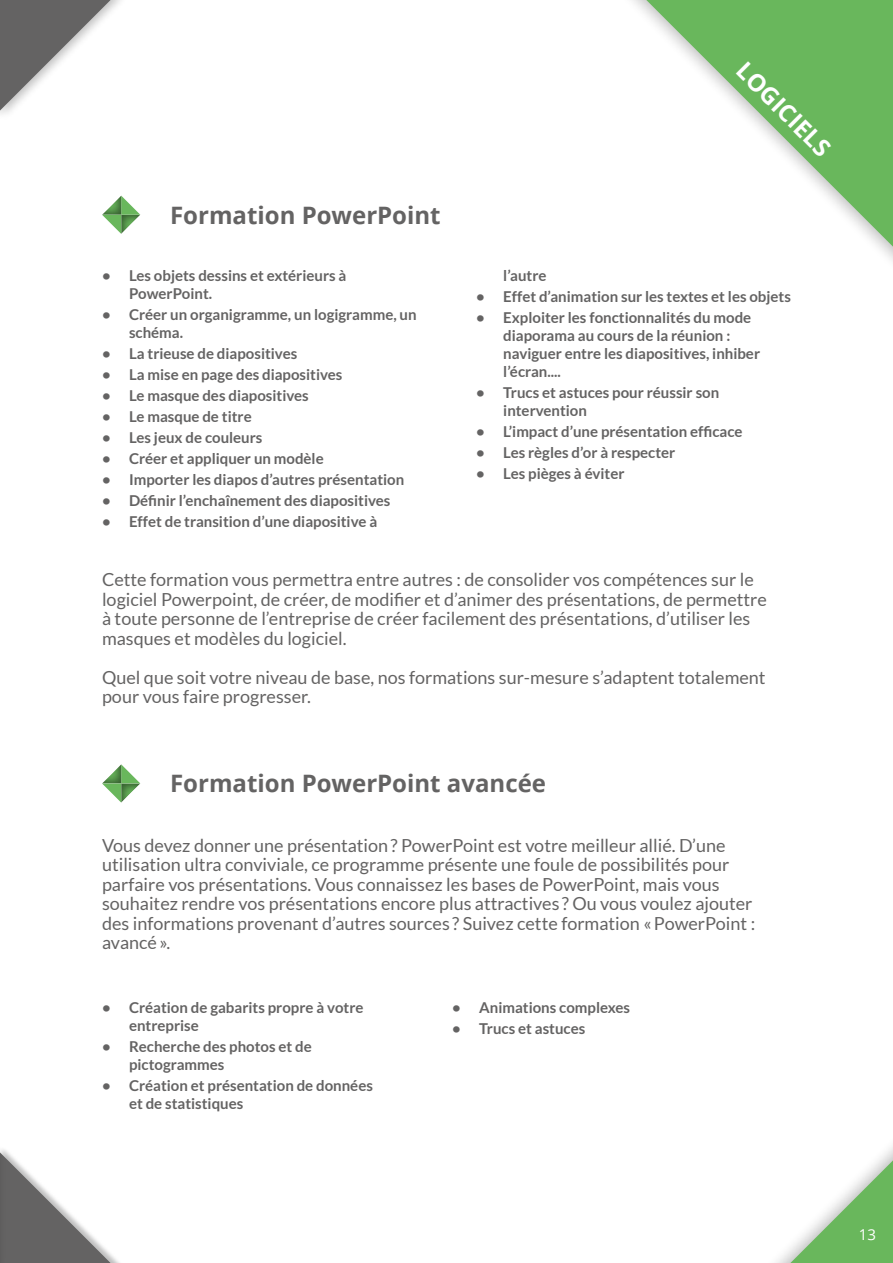
<style>
.page{position:relative;width:893px;height:1263px;background:#fff}
.page>*{position:absolute;margin:0;border:0;box-sizing:border-box;transform-origin:0 0}
.t1{font:700 24px "Open Sans";color:#646363}
.t2{font:700 24px "Open Sans";color:#fff}
.t3{font:18px/19.5px "Lato";color:#646363}
.t4{font:700 15px/18px "Lato";color:#646363}
.t5{font:15px "Open Sans";color:#fff}
</style>
<div class="page">
<svg style="left:776px;top:1146px;width:117px;height:117px"></svg>
<svg style="left:632px;top:0;width:261px;height:261px"></svg>
<svg style="left:6px;top:1152px;width:113px;height:111px"></svg>
<div style="left:0;top:1141px;width:6px;height:122px;background:#000;opacity:.25"></div>
<svg style="left:0;top:0;width:119px;height:111px"></svg>
<svg style="left:102px;top:196px;width:38px;height:38px"></svg>
<svg style="left:102px;top:764px;width:38px;height:39px"></svg>
<h1 class="t1" style="left:170px;top:198px;width:272px">Formation PowerPoint</h1>
<p class="t4" style="left:129px;top:266px;width:219px;text-indent:-27px">• Les objets dessins et extérieurs à<br>PowerPoint.</p>
<p class="t4" style="left:129px;top:305px;width:289px;text-indent:-27px">• Créer un organigramme, un logigramme, un schéma.</p>
<p class="t4" style="left:102px;top:344px;width:197px">• La trieuse de diapositives</p>
<p class="t4" style="left:102px;top:365px;width:242px">• La mise en page des diapositives</p>
<p class="t4" style="left:102px;top:386px;width:208px">• Le masque des diapositives</p>
<p class="t4" style="left:102px;top:407px;width:151px">• Le masque de titre</p>
<p class="t4" style="left:102px;top:428px;width:162px">• Les jeux de couleurs</p>
<p class="t4" style="left:102px;top:449px;width:223px">• Créer et appliquer un modèle</p>
<p class="t4" style="left:102px;top:470px;width:304px">• Importer les diapos d’autres présentation</p>
<p class="t4" style="left:102px;top:491px;width:290px">• Définir l’enchaînement des diapositives</p>
<p class="t4" style="left:102px;top:512px;width:277px">• Effet de transition d’une diapositive à</p>
<h1 class="t2" style="left:753px;top:54px;width:123px;rotate:45deg">LOGICIELS</h1>
<p class="t4" style="left:503px;top:266px;width:45px">l’autre</p>
<p class="t4" style="left:476px;top:287px;width:316px">• Effet d’animation sur les textes et les objets</p>
<p class="t4" style="left:503px;top:308px;width:258px;text-indent:-27px">• Exploiter les fonctionnalités du mode diaporama au cours de la réunion : naviguer entre les diapositives, inhiber l’écran....</p>
<p class="t4" style="left:503px;top:383px;width:217px;text-indent:-27px">• Trucs et astuces pour réussir son intervention</p>
<p class="t4" style="left:476px;top:422px;width:268px">• L’impact d’une présentation efficace</p>
<p class="t4" style="left:476px;top:443px;width:201px">• Les règles d’or à respecter</p>
<p class="t4" style="left:476px;top:464px;width:150px">• Les pièges à éviter</p>
<p class="t3" style="left:102px;top:570px;width:666px">Cette formation vous permettra entre autres : de consolider vos compétences sur le logiciel Powerpoint, de créer, de modifier et d’animer des présentations, de permettre à toute personne de l’entreprise de créer facilement des présentations, d’utiliser les masques et modèles du logiciel.</p>
<p class="t3" style="left:102px;top:667px;width:665px">Quel que soit votre niveau de base, nos formations sur-mesure s’adaptent totalement pour vous faire progresser.</p>
<h1 class="t1" style="left:170px;top:767px;width:377px">Formation PowerPoint avancée</h1>
<p class="t3" style="left:102px;top:835px;width:655px">Vous devez donner une présentation? PowerPoint est votre meilleur allié. D’une utilisation ultra conviviale, ce programme présente une foule de possibilités pour parfaire vos présentations. Vous connaissez les bases de PowerPoint, mais vous souhaitez rendre vos présentations encore plus attractives ? Ou vous voulez ajouter des informations provenant d’autres sources ? Suivez cette formation «PowerPoint : avancé».</p>
<p class="t4" style="left:129px;top:998px;width:236px;text-indent:-27px">• Création de gabarits propre à votre entreprise</p>
<p class="t4" style="left:129px;top:1037px;width:184px;text-indent:-27px">• Recherche des photos et de pictogrammes</p>
<p class="t4" style="left:129px;top:1076px;width:245px;text-indent:-27px">• Création et présentation de données et de statistiques</p>
<p class="t4" style="left:452px;top:998px;width:179px">• Animations complexes</p>
<p class="t4" style="left:452px;top:1019px;width:135px">• Trucs et astuces</p>
<p class="t5" style="left:859px;top:1224px;width:19px">13</p>
</div>
